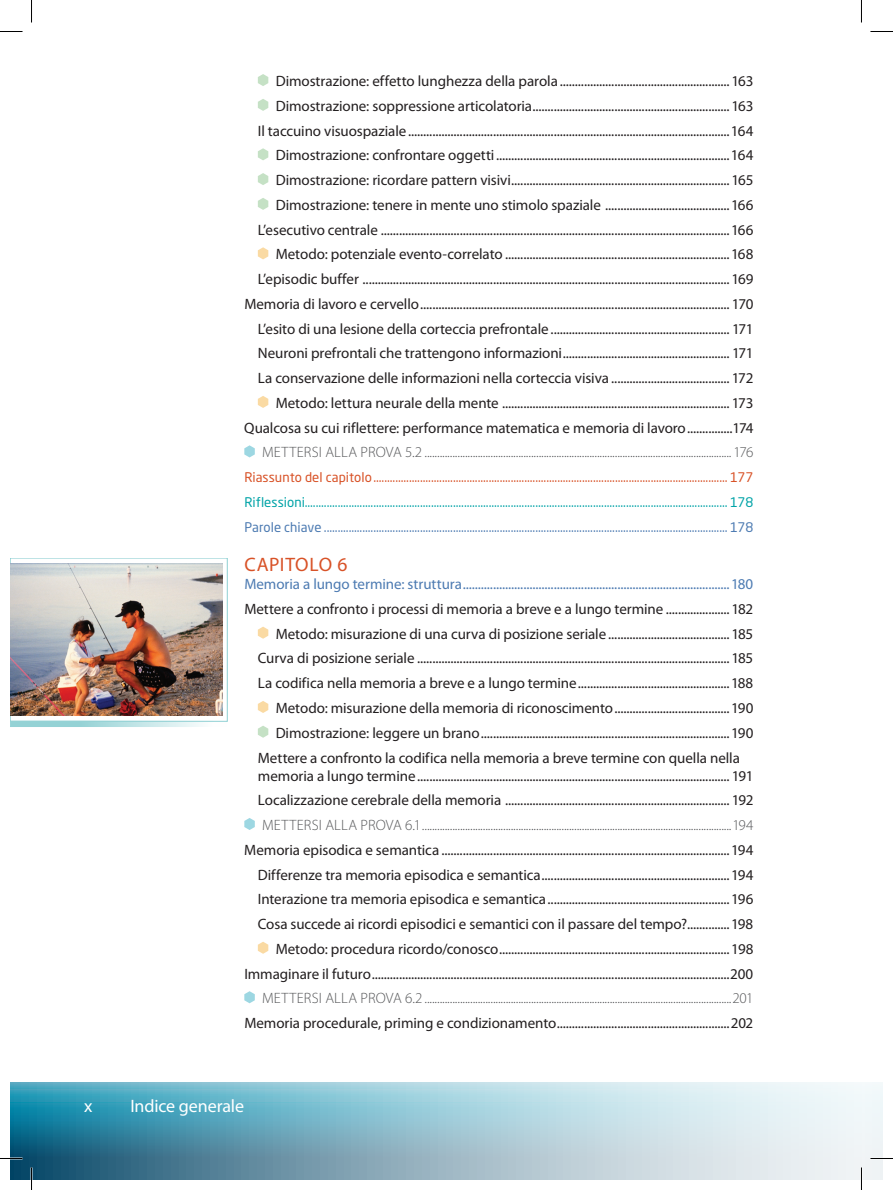
<style>
.page{position:relative;width:893px;height:1190px;background:#fff}
.page>*{position:absolute;margin:0;border:0;box-sizing:border-box;transform-origin:0 0}
.t1{font:19.5px "Myriad Pro";letter-spacing:.025em;color:#d85227}
.t2{font:18px "Myriad Pro";letter-spacing:-.005em;color:#fff}
.t3{font:15px/24.8px "Myriad Pro";letter-spacing:-.005em;color:#231f20;text-align:right}
.t4{font:300 15px "Myriad Pro";letter-spacing:.01em;color:#57585a}
.t5{font:15px "Myriad Pro";letter-spacing:-.005em;color:#4d7bb2}
.t6{font:13.2px "Neo Sans Std";letter-spacing:.005em;color:#00a3a7}
.t7{font:13.2px "Neo Sans Std";color:#4d7bb2}
.t8{font:13.2px "Neo Sans Std";letter-spacing:.005em;color:#d85227}
</style>
<div class="page">
<svg style="left:10px;top:1082px;width:851px;height:98px;background:#94becc"></svg>
<div style="left:862px;top:1082px;width:20px;height:98px;background:#f0f6f8"></div>
<svg style="left:258px;top:74px;width:10px;height:12px"></svg>
<svg style="left:258px;top:99px;width:10px;height:12px"></svg>
<svg style="left:258px;top:148px;width:10px;height:12px"></svg>
<svg style="left:258px;top:173px;width:10px;height:12px"></svg>
<svg style="left:258px;top:198px;width:10px;height:12px"></svg>
<svg style="left:258px;top:247px;width:10px;height:12px"></svg>
<svg style="left:258px;top:396px;width:10px;height:12px"></svg>
<svg style="left:244px;top:445px;width:11px;height:12px"></svg>
<svg style="left:258px;top:627px;width:10px;height:12px"></svg>
<svg style="left:258px;top:701px;width:10px;height:12px"></svg>
<svg style="left:258px;top:726px;width:10px;height:12px"></svg>
<svg style="left:244px;top:818px;width:11px;height:12px"></svg>
<svg style="left:258px;top:942px;width:10px;height:12px"></svg>
<svg style="left:244px;top:991px;width:11px;height:12px"></svg>
<div style="left:10px;top:558px;width:217px;height:164px;border:1px solid #94d2d5"></div>
<svg style="left:10px;top:721px;width:217px;height:6px"></svg>
<img style="left:11px;top:564px;width:211px;height:152px">
<hr style="left:0;top:1157px;width:22px;height:2px;background:#fff">
<hr style="left:870px;top:1157px;width:22px;height:2px;background:#fff">
<svg style="left:0;top:31px;width:22px;height:1px"></svg>
<svg style="left:870px;top:31px;width:22px;height:1px"></svg>
<svg style="left:0;top:1158px;width:22px;height:1px"></svg>
<svg style="left:870px;top:1158px;width:22px;height:1px"></svg>
<svg style="left:31px;top:0;width:1px;height:22px"></svg>
<svg style="left:31px;top:1167px;width:1px;height:23px"></svg>
<svg style="left:860px;top:1167px;width:1px;height:13px"></svg>
<p class="t3" style="left:244px;top:68px;width:510px">Dimostrazione: effetto lunghezza della parola ........................................................163<br>Dimostrazione: soppressione articolatoria.................................................................163<br>Il taccuino visuospaziale..........................................................................................................164<br>Dimostrazione: confrontare oggetti.............................................................................164<br>Dimostrazione: ricordare pattern visivi........................................................................165<br>Dimostrazione: tenere in mente uno stimolo spaziale .........................................166<br>L’esecutivo centrale ...................................................................................................................166<br>Metodo: potenziale evento-correlato ..........................................................................168<br>L’episodic buffer .........................................................................................................................169<br>Memoria di lavoro e cervello...................................................................................................... 170<br>L’esito di una lesione della corteccia prefrontale ........................................................... 171<br>Neuroni prefrontali che trattengono informazioni....................................................... 171<br>La conservazione delle informazioni nella corteccia visiva ....................................... 172<br>Metodo: lettura neurale della mente ........................................................................... 173<br>Qualcosa su cui riflettere: performance matematica e memoria di lavoro...............174</p>
<p class="t4" style="left:262px;top:443px;width:492px">METTERSI ALLA PROVA 5.2 ......................................................................................................................... 176</p>
<p class="t8" style="left:244px;top:469px;width:510px">Riassunto del capitolo................................................................................................................................. 177</p>
<p class="t6" style="left:244px;top:494px;width:510px">Riflessioni.......................................................................................................................................................... 178</p>
<p class="t7" style="left:244px;top:519px;width:510px">Parole chiave ................................................................................................................................................... 178</p>
<h1 class="t1" style="left:244px;top:553px;width:104px">CAPITOLO 6</h1>
<p class="t5" style="left:244px;top:575px;width:510px">Memoria a lungo termine: struttura........................................................................................180</p>
<p class="t3" style="left:244px;top:596px;width:510px">Mettere a confronto i processi di memoria a breve e a lungo termine .....................182</p>
<p class="t3" style="left:275px;top:621px;width:479px">Metodo: misurazione di una curva di posizione seriale ........................................185</p>
<p class="t3" style="left:258px;top:646px;width:497px">Curva di posizione seriale .......................................................................................................185</p>
<p class="t3" style="left:258px;top:670px;width:497px">La codifica nella memoria a breve e a lungo termine..................................................188</p>
<p class="t3" style="left:275px;top:695px;width:479px">Metodo: misurazione della memoria di riconoscimento......................................190</p>
<p class="t3" style="left:275px;top:720px;width:479px">Dimostrazione: leggere un brano..................................................................................190</p>
<p class="t3" style="left:258px;top:745px;width:483px">Mettere a confronto la codifica nella memoria a breve termine con quella nella</p>
<p class="t3" style="left:258px;top:763px;width:497px;text-align:left">memoria a lungo termine....................................................................................................... 191<br>Localizzazione cerebrale della memoria .......................................................................... 192</p>
<p class="t4" style="left:262px;top:816px;width:492px">METTERSI ALLA PROVA 6.1..........................................................................................................................194</p>
<p class="t3" style="left:244px;top:837px;width:510px">Memoria episodica e semantica ...............................................................................................194<br>Differenze tra memoria episodica e semantica..............................................................194<br>Interazione tra memoria episodica e semantica............................................................196<br>Cosa succede ai ricordi episodici e semantici con il passare del tempo?..............198<br>Metodo: procedura ricordo/conosco............................................................................198<br>Immaginare il futuro......................................................................................................................200</p>
<p class="t4" style="left:262px;top:989px;width:492px">METTERSI ALLA PROVA 6.2 .........................................................................................................................201</p>
<p class="t3" style="left:244px;top:1010px;width:510px">Memoria procedurale, priming e condizionamento.........................................................202</p>
<p class="t2" style="left:84px;top:1094px;width:10px">x</p>
<p class="t2" style="left:130px;top:1094px;width:115px">Indice generale</p>
</div>
